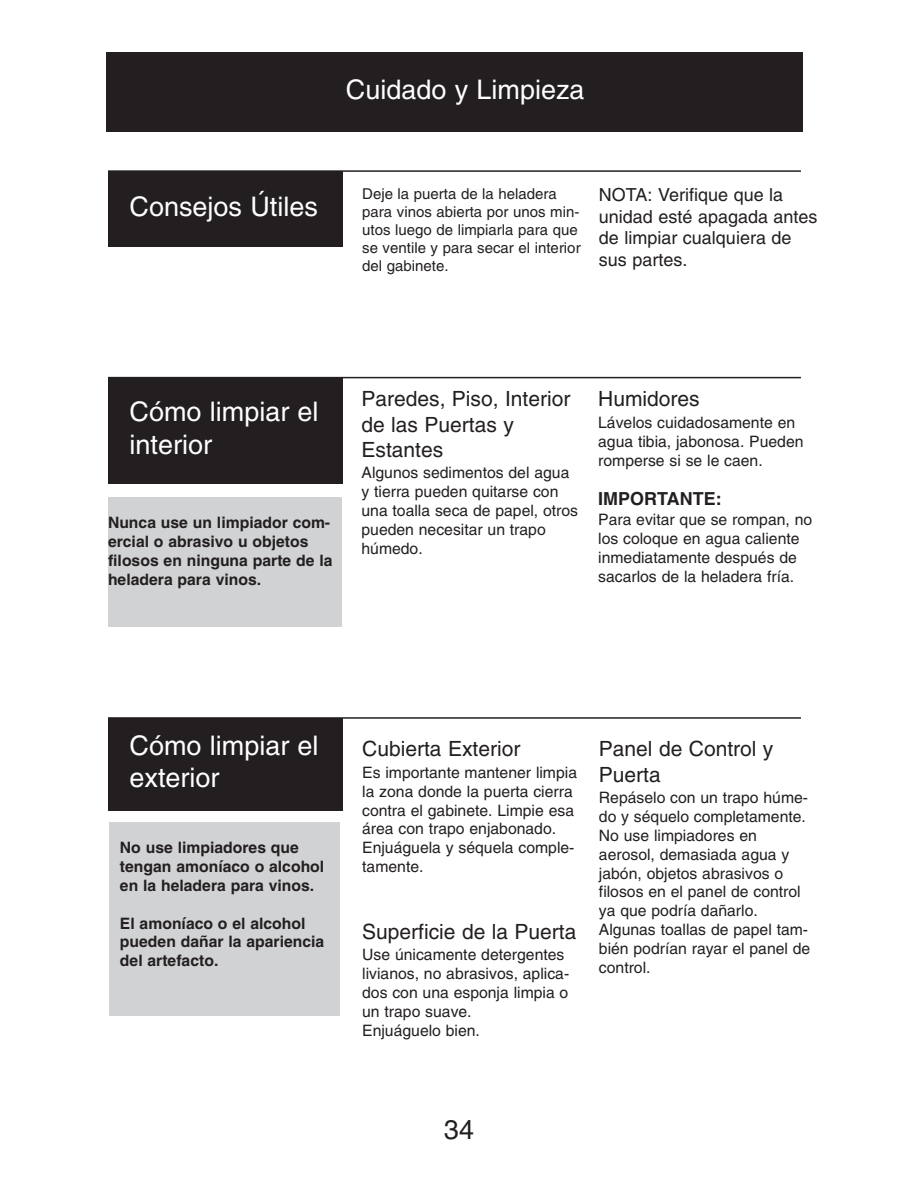
<style>
.page{position:relative;width:918px;height:1188px;background:#fff}
.page>*{position:absolute;margin:0;border:0;box-sizing:border-box;transform-origin:0 0}
.t1{font:27px/32.4px "Helvetica";color:#fff}
.t2{font:27px "Helvetica";color:#231f20}
.t3{font:21px/25.2px "Helvetica";color:#231f20}
.t4{font:18px/21.6px "Helvetica";color:#231f20}
.t5{font:700 18px "Helvetica";color:#231f20}
.t6{font:15.75px/18.9px "Helvetica";color:#231f20}
.t7{font:700 15.75px/18.9px "Helvetica";color:#231f20}
.t8{font:15px/18px "Helvetica";color:#231f20}
</style>
<div class="page">
<div style="left:108px;top:171px;width:234px;height:75px;background:#231f20"></div>
<hr style="left:108px;top:170px;width:693px;height:2px;background:#231f20">
<div style="left:108px;top:378px;width:234px;height:106px;background:#231f20"></div>
<hr style="left:108px;top:377px;width:693px;height:1px;background:#231f20">
<div style="left:106px;top:52px;width:697px;height:80px;background:#231f20"></div>
<div style="left:108px;top:718px;width:234px;height:92px;background:#231f20"></div>
<hr style="left:108px;top:717px;width:693px;height:2px;background:#231f20">
<div style="left:109px;top:823px;width:231px;height:193px;background:#d1d2d4"></div>
<div style="left:108px;top:498px;width:233px;height:129px;background:#d1d2d4"></div>
<h1 class="t1" style="left:346px;top:75px;width:240px">Cuidado y Limpieza</h1>
<h1 class="t1" style="left:130px;top:192px;width:190px">Consejos Útiles</h1>
<p class="t8" style="left:362px;top:186px;width:220px">Deje la puerta de la heladera para vinos abierta por unos min&shy;utos luego de limpiarla para que se ventile y para secar el interior del gabinete.</p>
<p class="t4" style="left:599px;top:185px;width:220px">NOTA: Verifique que la unidad esté apagada antes de limpiar cualquiera de sus partes.</p>
<h1 class="t1" style="left:130px;top:398px;width:191px">Cómo limpiar el interior</h1>
<p class="t7" style="left:108px;top:514px;width:226px">Nunca use un limpiador com&shy;ercial o abrasivo u objetos filosos en ninguna parte de la heladera para vinos.</p>
<h2 class="t3" style="left:362px;top:388px;width:210px">Paredes, Piso, Interior de las Puertas y<br>Estantes</h2>
<p class="t6" style="left:362px;top:465px;width:218px">Algunos sedimentos del agua y tierra pueden quitarse con una toalla seca de papel, otros pueden necesitar un trapo húmedo.</p>
<h2 class="t3" style="left:598px;top:388px;width:103px">Humidores</h2>
<p class="t6" style="left:598px;top:414px;width:207px">Lávelos cuidadosamente en agua tibia, jabonosa. Pueden romperse si se le caen.</p>
<p class="t5" style="left:598px;top:492px;width:125px">IMPORTANTE:</p>
<p class="t6" style="left:598px;top:511px;width:216px">Para evitar que se rompan, no los coloque en agua caliente inmediatamente después de sacarlos de la heladera fría.</p>
<h1 class="t1" style="left:130px;top:733px;width:191px;line-height:31.5px">Cómo limpiar el exterior</h1>
<p class="t7" style="left:120px;top:839px;width:206px">No use limpiadores que tengan amoníaco o alcohol en la heladera para vinos.</p>
<p class="t7" style="left:120px;top:915px;width:206px">El amoníaco o el alcohol pueden dañar la apariencia del artefacto.</p>
<h2 class="t3" style="left:362px;top:738px;width:160px">Cubierta Exterior</h2>
<p class="t6" style="left:362px;top:764px;width:216px">Es importante mantener limpia la zona donde la puerta cierra contra el gabinete. Limpie esa área con trapo enjabonado.<br>Enjuáguela y séquela comple&shy;tamente.</p>
<h2 class="t3" style="left:362px;top:921px;width:216px">Superficie de la Puerta</h2>
<p class="t6" style="left:362px;top:947px;width:209px">Use únicamente detergentes livianos, no abrasivos, aplica&shy;dos con una esponja limpia o un trapo suave.<br>Enjuáguelo bien.</p>
<h2 class="t3" style="left:599px;top:738px;width:176px">Panel de Control y<br>Puerta</h2>
<p class="t6" style="left:599px;top:789px;width:213px">Repáselo con un trapo húme&shy;do y séquelo completamente.<br>No use limpiadores en aerosol, demasiada agua y jabón, objetos abrasivos o filosos en el panel de control ya que podría dañarlo.<br>Algunas toallas de papel tam&shy;bién podrían rayar el panel de control.</p>
<h1 class="t2" style="left:444px;top:1120px;width:32px">34</h1>
</div>
